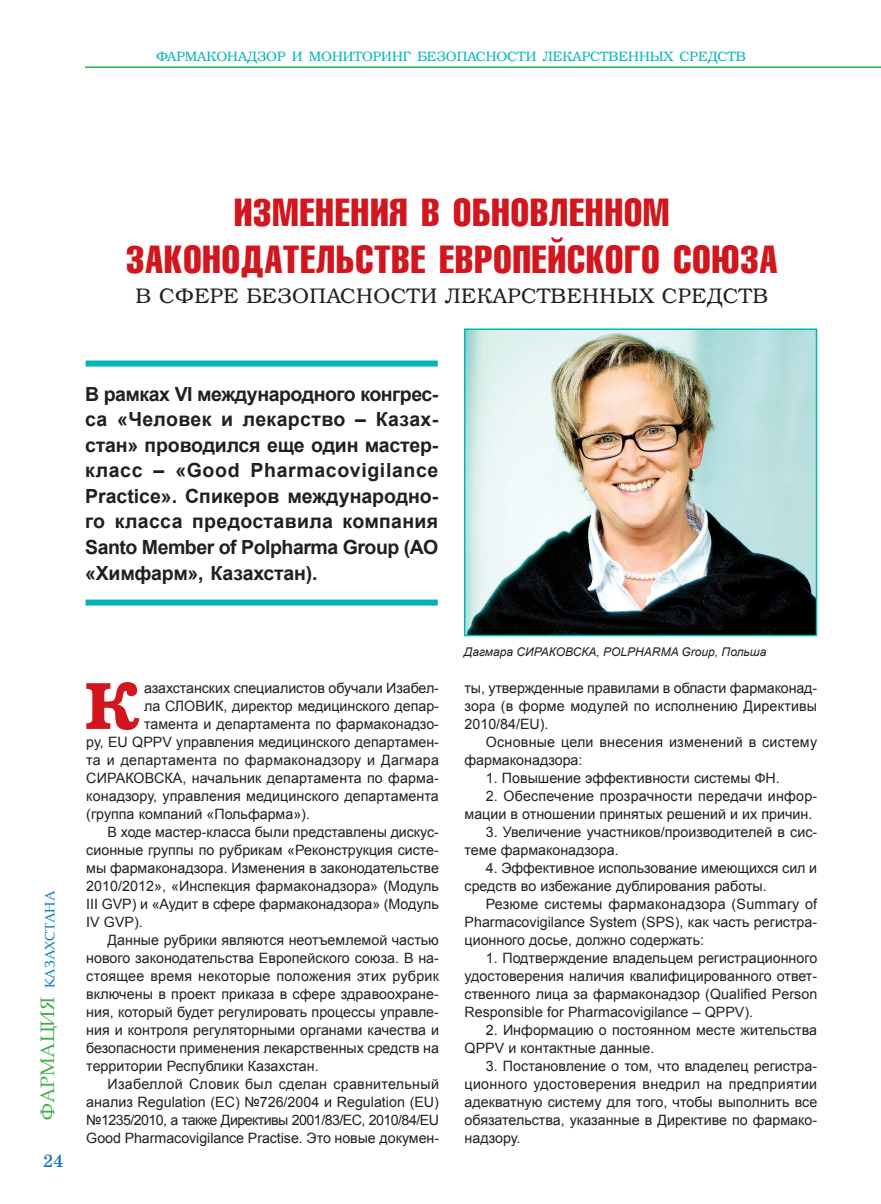
<style>
.page{position:relative;width:881px;height:1204px;background:#fff}
.page>*{position:absolute;margin:0;border:0;box-sizing:border-box;transform-origin:0 0}
.t1{font:700 67.05px "K Bookman";color:#d2161e}
.t2{font:39px/46.8px "K Compressed";letter-spacing:.01em;color:#d2161e}
.t3{font:21px "K Bookman";letter-spacing:.025em;color:#231f20}
.t4{font:700 19.5px/25.5px "Arial";letter-spacing:-.025em;color:#231f20;text-align:justify}
.t5{font:18px "DS School";color:#0072bc}
.t6{font:14.25px/18px "Arial";color:#231f20}
.t7{font:14.25px "Arial";letter-spacing:.02em;color:#231f20}
.t8{font:14.25px "Arial";letter-spacing:-.04em;color:#231f20}
.t9{font:13.5px "K Bookman";color:#00b6b5}
.t10{font:13.5px "Book Antiqua";color:#0072bc}
.t11{font:italic 12px "Arial";color:#231f20}
.s1{font-size:19.5px;color:#40ae49}
</style>
<div class="page">
<hr style="left:85px;top:66px;width:795px;height:2px;background:#23b24b">
<img style="left:466px;top:331px;width:347px;height:302px">
<div style="left:463px;top:328px;width:353px;height:308px;border:2px solid #00b6b5"></div>
<div style="left:86px;top:360px;width:351px;height:6px;background:#00b6b5"></div>
<div style="left:86px;top:599px;width:351px;height:6px;background:#00b6b5"></div>
<p class="t9" style="left:156px;top:48px;width:591px">Фармаконадзор и мониторинг безопасности лекарственных средств</p>
<h2 class="t2" style="left:126px;top:188px;width:651px;text-indent:497px">ом законодательстве Европейского союза</h2>
<h3 class="t3" style="left:136px;top:283px;width:75px">в сфере</h3>
<h3 class="t3" style="left:246px;top:283px;width:63px">безопасности</h3>
<h3 class="t3" style="left:445px;top:283px;width:17px">лекарственн</h3>
<h3 class="t3" style="left:616px;top:283px;width:61px">ых средств</h3>
<h2 class="t2" style="left:234px;top:188px;width:84px">Изменени</h2>
<h2 class="t2" style="left:389px;top:188px;width:160px">я в обновленн</h2>
<p class="t4" style="left:85px;top:382px;width:355px">В рамках VI международного конгрес&shy;са «Человек и лекарство – Казах&shy;стан» проводился еще один мастер&shy;класс – «Good Pharmacovigilance Practice». Спикеров международно&shy;го класса предоставила компания Santo Member of Polpharma Group (АО «Химфарм», Казахстан).</p>
<p class="t10" style="left:40px;top:1119px;width:230px;rotate:-90deg"><span class="s1">ФАРМАЦИЯ</span> КАЗАХСТАНА</p>
<p class="t5" style="left:43px;top:1151px;width:22px">24</p>
<h1 class="t1" style="left:85px;top:666px;width:57px">К</h1>
<p class="t6" style="left:144px;top:679px;width:296px">азахстанских специалистов обучали Изабел-</p>
<p class="t6" style="left:144px;top:697px;width:296px">ла СЛОВИК, директор медицинского депар-</p>
<p class="t6" style="left:144px;top:715px;width:296px">тамента и департамента по фармаконадзо-</p>
<p class="t6" style="left:86px;top:733px;width:354px">ру, EU QPPV управления медицинского департамен-</p>
<p class="t7" style="left:86px;top:750px;width:354px">та и департамента по фармаконадзору и Дагмара</p>
<p class="t6" style="left:86px;top:769px;width:354px">СИРАКОВСКА, начальник департамента по фарма-</p>
<p class="t6" style="left:86px;top:787px;width:354px">конадзору, управления медицинского департамента</p>
<p class="t6" style="left:86px;top:805px;width:225px">(группа компаний «Польфарма»).</p>
<p class="t6" style="left:107px;top:823px;width:333px">В ходе мастер-класса были представлены дискус-</p>
<p class="t6" style="left:86px;top:841px;width:354px">сионные группы по рубрикам «Реконструкция систе-</p>
<p class="t6" style="left:86px;top:859px;width:354px">мы фармаконадзора. Изменения в законодательстве</p>
<p class="t6" style="left:86px;top:877px;width:354px">2010/2012», «Инспекция фармаконадзора» (Модуль</p>
<p class="t6" style="left:86px;top:895px;width:354px">III GVP) и «Аудит в сфере фармаконадзора» (Модуль</p>
<p class="t6" style="left:86px;top:913px;width:58px">IV GVP).</p>
<p class="t6" style="left:107px;top:931px;width:333px">Данные рубрики являются неотъемлемой частью</p>
<p class="t6" style="left:86px;top:949px;width:354px">нового законодательства Европейского союза. В на-</p>
<p class="t7" style="left:86px;top:966px;width:354px">стоящее время некоторые положения этих рубрик</p>
<p class="t6" style="left:86px;top:985px;width:354px">включены в проект приказа в сфере здравоохране-</p>
<p class="t6" style="left:86px;top:1003px;width:354px">ния, который будет регулировать процессы управле-</p>
<p class="t6" style="left:86px;top:1021px;width:354px">ния и контроля регуляторными органами качества и</p>
<p class="t6" style="left:86px;top:1039px;width:354px">безопасности применения лекарственных средств на</p>
<p class="t6" style="left:86px;top:1057px;width:234px">территории Республики Казахстан.</p>
<p class="t7" style="left:107px;top:1074px;width:333px">Изабеллой Словик был сделан сравнительный</p>
<p class="t6" style="left:86px;top:1093px;width:354px">анализ Regulation (EC) №726/2004 и Regulation (EU)</p>
<p class="t8" style="left:86px;top:1110px;width:354px">№1235/2010, а также Директивы 2001/83/EC, 2010/84/EU</p>
<p class="t6" style="left:86px;top:1129px;width:354px">Good Pharmacovigilance Practise. Это новые докумен-</p>
<p class="t11" style="left:463px;top:643px;width:304px">Дагмара СИРАКОВСКА, РOLPHARMA Group, Польша</p>
<p class="t6" style="left:464px;top:679px;width:354px;text-align:justify">ты, утвержденные правилами в области фармаконад&shy;зора (в форме модулей по исполнению Директивы 2010/84/EU).</p>
<p class="t6" style="left:464px;top:733px;width:354px;text-indent:21px">Основные цели внесения изменений в систему фармаконадзора:</p>
<p class="t6" style="left:485px;top:769px;width:295px">1. Повышение эффективности системы ФН.</p>
<p class="t6" style="left:464px;top:787px;width:354px;text-indent:21px">2. Обеспечение прозрачности передачи инфор&shy;мации в отношении принятых решений и их причин.</p>
<p class="t6" style="left:464px;top:823px;width:354px;text-indent:21px">3. Увеличение участников/производителей в сис&shy;теме фармаконадзора.</p>
<p class="t6" style="left:464px;top:859px;width:354px;text-indent:21px">4. Эффективное использование имеющихся сил и средств во избежание дублирования работы.</p>
<p class="t6" style="left:464px;top:895px;width:354px;text-align:justify;text-indent:21px">Резюме системы фармаконадзора (Summary of Pharmacovigilance System (SPS), как часть регистра&shy;ционного досье, должно содержать:</p>
<p class="t6" style="left:464px;top:949px;width:354px;text-align:justify;text-indent:21px">1. Подтверждение владельцем регистрационного удостоверения наличия квалифицированного ответ&shy;ственного лица за фармаконадзор (Qualified Person Responsible for Pharmacovigilance – QPPV).</p>
<p class="t6" style="left:464px;top:1021px;width:354px;text-indent:21px">2. Информацию о постоянном месте жительства<br>QPPV и контактные данные.</p>
<p class="t6" style="left:464px;top:1057px;width:354px;text-align:justify;text-indent:21px">3. Постановление о том, что владелец регистра&shy;ционного удостоверения внедрил на предприятии адекватную систему для того, чтобы выполнить все обязательства, указанные в Директиве по фармако&shy;надзору.</p>
</div>
